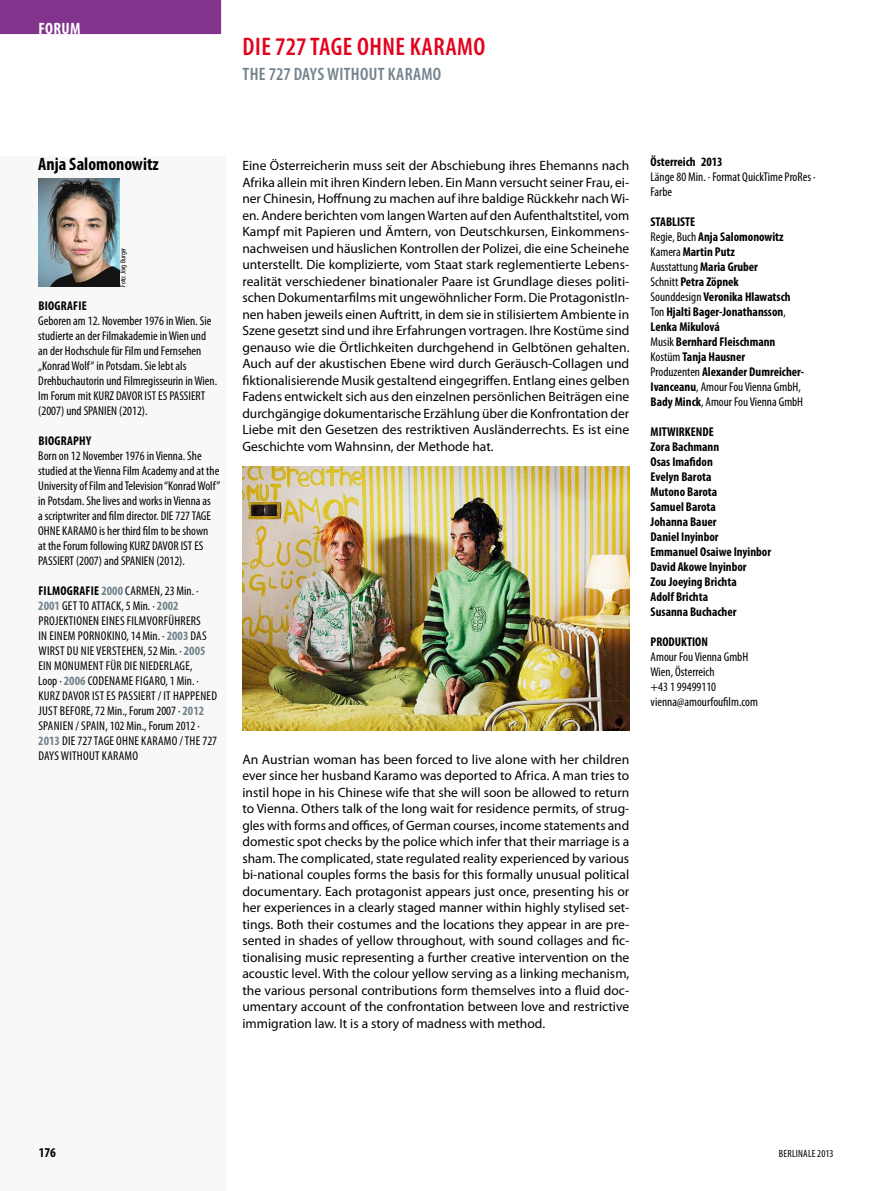
<style>
.page{position:relative;width:893px;height:1191px;background:#fff}
.page>*{position:absolute;margin:0;border:0;box-sizing:border-box;transform-origin:0 0}
.t1{font:600 condensed 25.5px "Myriad Pro";letter-spacing:.02em;color:#e3001d}
.t2{font:600 condensed 18px "Myriad Pro";letter-spacing:.02em;color:#72828b}
.t3{font:700 condensed 18px "Myriad Pro";color:#000}
.t4{font:700 condensed 16.5px "Myriad Pro";color:#fff}
.t5{font:13.5px/16.5px "Myriad Pro";color:#000;text-align:justify}
.t6{font:700 condensed 13.5px "Myriad Pro";color:#000}
.t7{font:condensed 12.75px/15px "Myriad Pro";color:#000}
.t8{font:700 condensed 12.75px/15px "Myriad Pro";color:#000}
.t9{font:condensed 12.75px "Myriad Pro";letter-spacing:.02em;color:#000}
.t10{font:condensed 10.5px "Myriad Pro";letter-spacing:.02em;color:#000}
.t11{font:condensed 7.5px "Myriad Pro";color:#000}
.s1{font-weight:700;color:#72828b}
.s2{font-weight:400}
</style>
<div class="page">
<div style="left:0;top:156px;width:225px;height:1035px;background:#f8f8f8"></div>
<div style="left:0;top:0;width:221px;height:34px;background:#82338b"></div>
<img style="left:242px;top:467px;width:387px;height:263px">
<img style="left:38px;top:178px;width:81px;height:109px">
<p class="t4" style="left:38px;top:18px;width:43px">Forum</p>
<h1 class="t1" style="left:243px;top:31px;width:244px">DIE 727 TAGE OHNE KARAMO</h1>
<h2 class="t2" style="left:243px;top:63px;width:200px">THE 727 DAYS WITHOUT KARAMO</h2>
<h2 class="t3" style="left:38px;top:153px;width:122px">Anja Salomonowitz</h2>
<p class="t11" style="left:119px;top:287px;width:40px;rotate:-90deg">Foto: Jörg Burger</p>
<p class="t8" style="left:38px;top:298px;width:29px">BIOGRAFIE</p>
<p class="t7" style="left:38px;top:313px;width:180px">Geboren am 12. November 1976 in Wien. Sie studierte an der Filmakademie in Wien und an der Hochschule für Film und Fernsehen „Konrad Wolf“ in Potsdam. Sie lebt als Drehbuchautorin und Filmregisseurin in Wien.<br>Im Forum mit KURZ DAVOR IST ES PASSIERT (2007) und SPANIEN (2012).</p>
<p class="t8" style="left:38px;top:433px;width:48px">BIOGRAPHY</p>
<p class="t7" style="left:38px;top:448px;width:184px">Born on 12 November 1976 in Vienna. She studied at the Vienna Film Academy and at the University of Film and Television “Konrad Wolf” in Potsdam. She lives and works in Vienna as<br>a scriptwriter and film director. DIE 727 TAGE OHNE KARAMO is her third film to be shown<br>at the Forum following KURZ DAVOR IST ES PASSIERT (2007) and SPANIEN (2012).</p>
<p class="t8" style="left:38px;top:583px;width:41px">FILMOGRAFIE</p>
<p class="t7" style="left:101px;top:583px;width:36px"><span class="s1">2000</span> Carmen</p>
<p class="t7" style="left:160px;top:583px;width:40px">, 23 Min. ·</p>
<p class="t7" style="left:38px;top:598px;width:65px"><span class="s1">2001</span> Get to Attack</p>
<p class="t7" style="left:121px;top:598px;width:59px">, 5 Min. · <span class="s1">2002</span></p>
<p class="t7" style="left:38px;top:613px;width:12px">Projektionen</p>
<p class="t7" style="left:101px;top:613px;width:6px">eines</p>
<p class="t7" style="left:127px;top:613px;width:11px">Filmvorführers</p>
<p class="t7" style="left:38px;top:628px;width:17px">in einem</p>
<p class="t7" style="left:78px;top:628px;width:12px">Pornokino</p>
<p class="t7" style="left:126px;top:628px;width:76px">, 14 Min. · <span class="s1">2003</span> Das</p>
<p class="t7" style="left:38px;top:643px;width:7px">wirst</p>
<p class="t7" style="left:67px;top:643px;width:36px">du nie verstehen</p>
<p class="t7" style="left:143px;top:643px;width:64px">, 52 Min. · <span class="s1">2005</span></p>
<p class="t7" style="left:38px;top:658px;width:49px">Ein Monument</p>
<p class="t7" style="left:106px;top:658px;width:46px">für die Niederlage</p>
<p class="t7" style="left:190px;top:658px;width:4px">,</p>
<p class="t7" style="left:38px;top:673px;width:61px">Loop · <span class="s1">2006</span> Codename</p>
<p class="t7" style="left:136px;top:673px;width:11px">Figaro</p>
<p class="t7" style="left:165px;top:673px;width:35px">, 1 Min. ·</p>
<p class="t7" style="left:38px;top:688px;width:31px">Kurz davor</p>
<p class="t7" style="left:92px;top:688px;width:32px">istespassiert</p>
<p class="t7" style="left:158px;top:688px;width:28px">/ It Happened</p>
<p class="t7" style="left:38px;top:703px;width:33px">Just Before</p>
<p class="t7" style="left:91px;top:703px;width:115px">, 72 Min., Forum 2007 · <span class="s1">2012</span></p>
<p class="t7" style="left:38px;top:718px;width:11px">Spanien</p>
<p class="t7" style="left:38px;top:718px;width:163px;text-indent:37px">/ Spain, 102 Min., Forum 2012 ·<br><span class="s1">2013</span> Die 727 Tage ohne</p>
<p class="t7" style="left:141px;top:733px;width:13px">Karamo</p>
<p class="t7" style="left:180px;top:733px;width:39px">/ The 727</p>
<p class="t9" style="left:38px;top:748px;width:76px">Days Witho ut Karamo</p>
<p class="t5" style="left:242px;top:157px;width:389px">Eine Österreicherin muss seit der Abschiebung ihres Ehemanns nach Afrika allein mit ihren Kindern leben. Ein Mann versucht seiner Frau, ei&shy;ner Chinesin, Hoffnung zu machen auf ihre baldige Rückkehr nach Wi&shy;en. Andere berichten vom langen Warten auf den Aufenthaltstitel, vom Kampf mit Papieren und Ämtern, von Deutschkursen, Einkommens&shy;nachweisen und häuslichen Kontrollen der Polizei, die eine Scheinehe unterstellt. Die komplizierte, vom Staat stark reglementierte Lebens&shy;realität verschiedener binationaler Paare ist Grundlage dieses politi&shy;schen Dokumentarfilms mit ungewöhnlicher Form. Die ProtagonistIn&shy;nen haben jeweils einen Auftritt, in dem sie in stilisiertem Ambiente in Szene gesetzt sind und ihre Erfahrungen vortragen. Ihre Kostüme sind genauso wie die Örtlichkeiten durchgehend in Gelbtönen gehalten.<br>Auch auf der akustischen Ebene wird durch Geräusch-Collagen und fiktionalisierende Musik gestaltend eingegriffen. Entlang eines gelben Fadens entwickelt sich aus den einzelnen persönlichen Beiträgen eine durchgängige dokumentarische Erzählung über die Konfrontation der Liebe mit den Gesetzen des restriktiven Ausländerrechts. Es ist eine Geschichte vom Wahnsinn, der Methode hat.</p>
<p class="t5" style="left:242px;top:750px;width:389px">An Austrian woman has been forced to live alone with her children ever since her husband Karamo was deported to Africa. A man tries to instil hope in his Chinese wife that she will soon be allowed to return to Vienna. Others talk of the long wait for residence permits, of strug&shy;gles with forms and offices, of German courses, income statements and domestic spot checks by the police which infer that their marriage is a sham. The complicated, state regulated reality experienced by various bi-national couples forms the basis for this formally unusual political documentary. Each protagonist appears just once, presenting his or her experiences in a clearly staged manner within highly stylised set&shy;tings. Both their costumes and the locations they appear in are pre&shy;sented in shades of yellow throughout, with sound collages and fic&shy;tionalising music representing a further creative intervention on the acoustic level. With the colour yellow serving as a linking mechanism, the various personal contributions form themselves into a fluid doc&shy;umentary account of the confrontation between love and restrictive immigration law. It is a story of madness with method.</p>
<p class="t8" style="left:651px;top:154px;width:74px">Österreich 2013</p>
<p class="t7" style="left:651px;top:169px;width:166px">Länge 80 Min. · Format QuickTime ProRes ·<br>Farbe</p>
<p class="t8" style="left:651px;top:214px;width:155px">STABLISTE<br><span class="s2">Regie, Buch</span> Anja Salomonowitz<br><span class="s2">Kamera</span> Martin Putz<br><span class="s2">Ausstattung</span> Maria Gruber<br><span class="s2">Schnitt</span> Petra Zöpnek<br><span class="s2">Sounddesign</span> Veronika Hlawatsch<br><span class="s2">Ton</span> Hjalti Bager-Jonathansson<span class="s2">,<br></span>Lenka Mikulová<br><span class="s2">Musik</span> Bernhard Fleischmann<br><span class="s2">Kostüm</span> Tanja Hausner<br><span class="s2">Produzenten</span> Alexander Dumreicher-<br>Ivanceanu<span class="s2">, Amour Fou Vienna GmbH,<br></span>Bady Minck<span class="s2">, Amour Fou Vienna GmbH</span></p>
<p class="t8" style="left:651px;top:424px;width:15px">MITWIR</p>
<p class="t8" style="left:651px;top:424px;width:122px;text-indent:34px">KEN DE<br>Zora Bachmann<br>Osas Imafidon<br>Evelyn Barota<br>Mutono Barota<br>Samuel Barota<br>Johanna Bauer<br>Daniel Inyinbor<br>Emmanuel Osaiwe Inyinbor<br>David Akowe Inyinbor<br>Zou Joeying Brichta<br>Adolf Brichta<br>Susanna Buchacher</p>
<p class="t8" style="left:651px;top:634px;width:43px">PRODUKTION</p>
<p class="t7" style="left:651px;top:649px;width:109px">Amour Fou Vienna GmbH<br>Wien, Österreich<br>+43 1 99499110 vienna@amourfoufilm.com</p>
<p class="t6" style="left:39px;top:1143px;width:19px">176</p>
<p class="t10" style="left:779px;top:1146px;width:56px">BERLINALE 2013</p>
</div>
